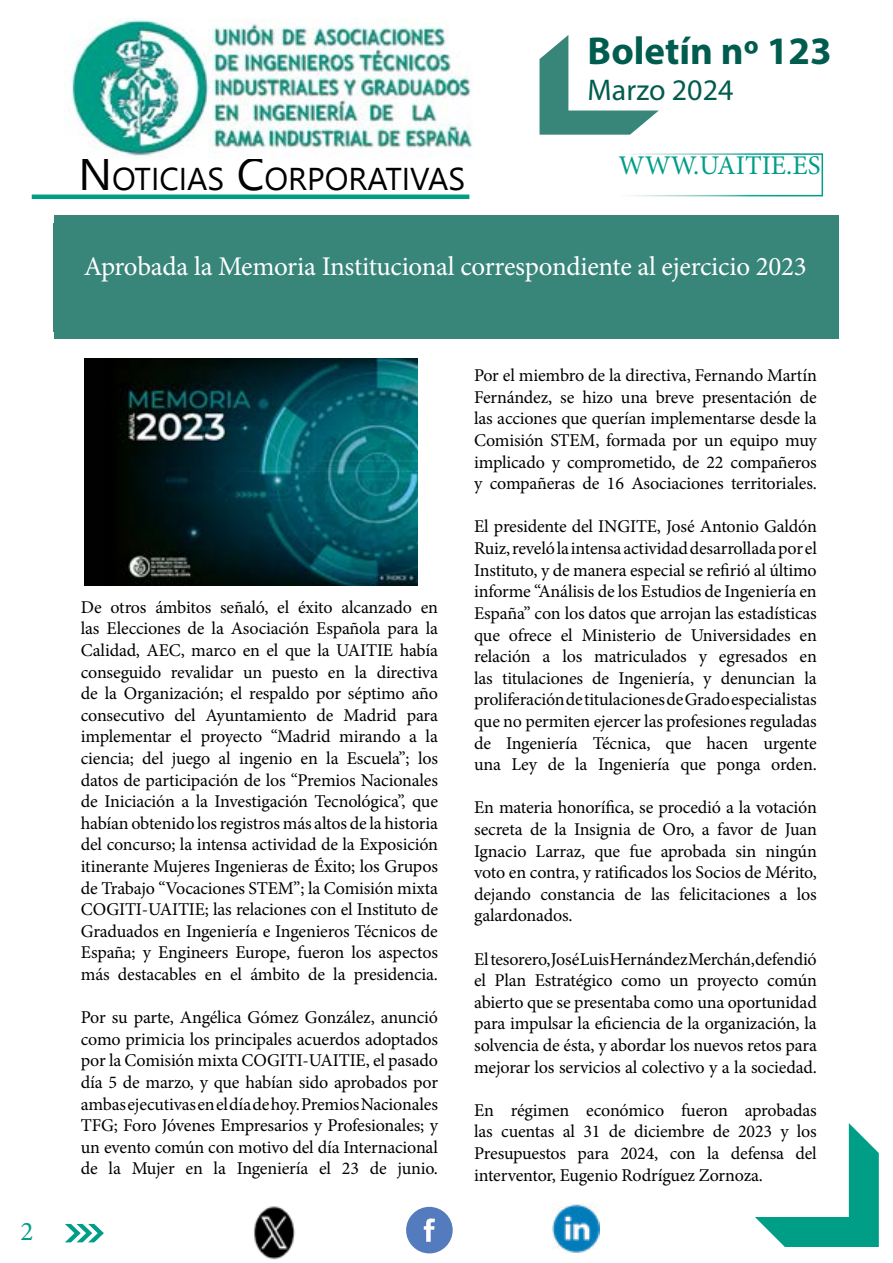
<style>
.page{position:relative;width:893px;height:1263px;background:#fff}
.page>*{position:absolute;margin:0;border:0;box-sizing:border-box;transform-origin:0 0}
.t1{font:700 39px "Myriad Pro";color:#005c4e}
.t2{font:31.5px "Segoe UI Emoji";color:#000}
.t3{font:30px "Myriad Pro";color:#005c4e}
.t4{font:27px "Minion Pro";letter-spacing:-.01em;color:#fff}
.t5{font:27px "Minion Pro";color:#009d87}
.t6{font:18px/21.6px "Minion Pro";letter-spacing:-.01em;color:#000;text-align:justify}
</style>
<div class="page">
<svg style="left:65px;top:1224px;width:39px;height:18px"></svg>
<div style="left:406px;top:1207px;width:47px;height:46px;background:#547bbd;border-radius:50%"></div>
<svg style="left:424px;top:1218px;width:11px;height:24px"></svg>
<img style="left:553px;top:1204px;width:46px;height:49px">
<svg style="left:539px;top:35px;width:120px;height:100px"></svg>
<div style="left:617px;top:153px;width:206px;height:43px;border:2px solid #fff"></div>
<hr style="left:32px;top:195px;width:437px;height:4px;background:#009d87">
<img style="left:71px;top:18px;width:402px;height:138px">
<svg style="left:755px;top:1123px;width:124px;height:124px"></svg>
<img style="left:254px;top:1206px;width:41px;height:54px">
<div style="left:55px;top:215px;width:784px;height:124px;background:#38857a"></div>
<div style="left:53px;top:223px;width:784px;height:109px;background:#38857a"></div>
<img style="left:84px;top:358px;width:334px;height:228px">
<h3 class="t5" style="left:21px;top:1213px;width:14px">2</h3>
<h2 class="t2" style="left:208px;top:160px;width:259px">▲ □□▼❖▲</h2>
<h1 class="t1" style="left:588px;top:26px;width:246px">Boletín nº 123</h1>
<h3 class="t3" style="left:588px;top:72px;width:147px">Marzo 2024</h3>
<h3 class="t5" style="left:618px;top:148px;width:204px">WWW.UAITIE.ES</h3>
<h3 class="t4" style="left:76px;top:241px;width:744px">La UAITIE concurre a las Elecciones de la Asociación Española para la</h3>
<h3 class="t4" style="left:84px;top:249px;width:724px">Aprobada la Memoria Institucional correspondiente al ejercicio 2023</h3>
<p class="t6" style="left:81px;top:596px;width:359px">De otros ámbitos señaló, el éxito alcanzado en las Elecciones de la Asociación Española para la Calidad, AEC, marco en el que la UAITIE había conseguido revalidar un puesto en la directiva de la Organización; el respaldo por séptimo año consecutivo del Ayuntamiento de Madrid para implementar el proyecto “Madrid mirando a la ciencia; del juego al ingenio en la Escuela”; los datos de participación de los “Premios Nacionales de Iniciación a la Investigación Tecnológica”, que habían obtenido los registros más altos de la historia del concurso; la intensa actividad de la Exposición itinerante Mujeres Ingenieras de Éxito; los Grupos de Trabajo “Vocaciones STEM”; la Comisión mixta COGITI-UAITIE; las relaciones con el Instituto de Graduados en Ingeniería e Ingenieros Técnicos de España; y Engineers Europe, fueron los aspectos más destacables en el ámbito de la presidencia.</p>
<p class="t6" style="left:81px;top:1007px;width:359px">Por su parte, Angélica Gómez González, anunció como primicia los principales acuerdos adoptados por la Comisión mixta COGITI-UAITIE, el pasado día 5 de marzo, y que habían sido aprobados por ambas ejecutivas en el día de hoy. Premios Nacionales TFG; Foro Jóvenes Empresarios y Profesionales; y un evento común con motivo del día Internacional de la Mujer en la Ingeniería el 23 de junio.</p>
<p class="t6" style="left:474px;top:365px;width:344px">Por el miembro de la directiva, Fernando Martín Fernández, se hizo una breve presentación de las acciones que querían implementarse desde la Comisión STEM, formada por un equipo muy implicado y comprometido, de 22 compañeros y compañeras de 16 Asociaciones territoriales.</p>
<p class="t6" style="left:474px;top:516px;width:344px">El presidente del INGITE, José Antonio Galdón Ruiz, reveló la intensa actividad desarrollada por el Instituto, y de manera especial se refirió al último informe “Análisis de los Estudios de Ingeniería en España” con los datos que arrojan las estadísticas que ofrece el Ministerio de Universidades en relación a los matriculados y egresados en las titulaciones de Ingeniería, y denuncian la proliferación de titulaciones de Grado especialistas que no permiten ejercer las profesiones reguladas de Ingeniería Técnica, que hacen urgente una Ley de la Ingeniería que ponga orden.</p>
<p class="t6" style="left:474px;top:797px;width:344px">En materia honorífica, se procedió a la votación secreta de la Insignia de Oro, a favor de Juan Ignacio Larraz, que fue aprobada sin ningún voto en contra, y ratificados los Socios de Mérito, dejando constancia de las felicitaciones a los galardonados.</p>
<p class="t6" style="left:474px;top:948px;width:344px">El tesorero, José Luis Hernández Merchán, defendió el Plan Estratégico como un proyecto común abierto que se presentaba como una oportunidad para impulsar la eficiencia de la organización, la solvencia de ésta, y abordar los nuevos retos para mejorar los servicios al colectivo y a la sociedad.</p>
<p class="t6" style="left:474px;top:1099px;width:344px">En régimen económico fueron aprobadas las cuentas al 31 de diciembre de 2023 y los Presupuestos para 2024, con la defensa del interventor, Eugenio Rodríguez Zornoza.</p>
</div>
